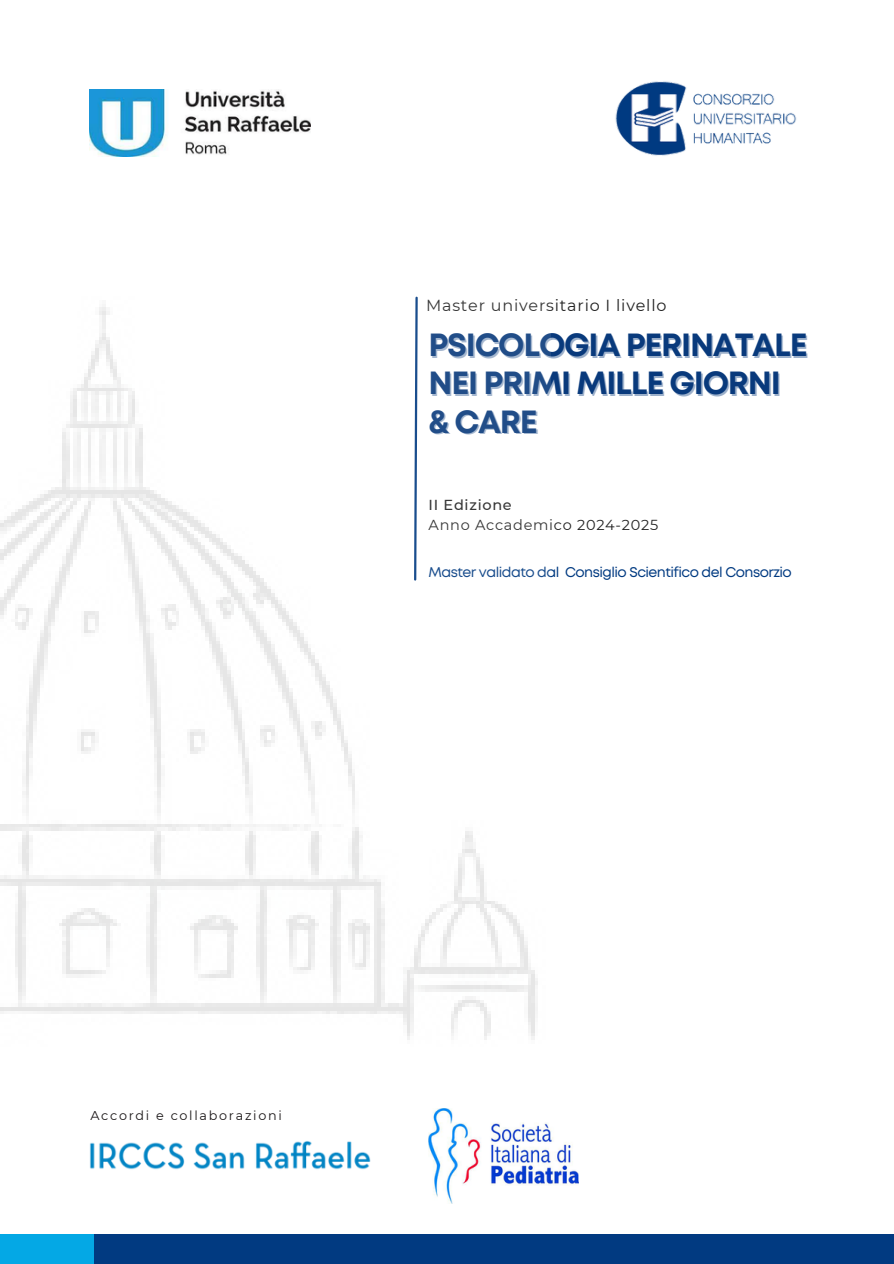
<style>
.page{position:relative;width:894px;height:1264px;background:#fff}
.page>*{position:absolute;margin:0;border:0;box-sizing:border-box;transform-origin:0 0}
.t1{font:700 32.1px "Mont";letter-spacing:-.035em;color:#093a7c}
.t2{font:15.9px "Montserrat";letter-spacing:.05em;color:#222}
.t3{font:14.4px/20.2px "Montserrat";letter-spacing:.05em;color:#222}
.t4{font:14.1px "Mont";letter-spacing:-.04em;color:#013a81}
.t5{font:12.75px "Montserrat";letter-spacing:.135em;color:#1b1718}
.s1{font-weight:500}
</style>
<div class="page">
<img style="left:615px;top:81px;width:182px;height:75px">
<div style="left:49px;top:1233px;width:844px;height:30px;background:#013a81"></div>
<div style="left:0;top:1233px;width:93px;height:30px;background:#04a8e5"></div>
<img style="left:89px;top:89px;width:221px;height:68px">
<img style="left:0;top:296px;width:538px;height:744px">
<img style="left:89px;top:1141px;width:282px;height:29px">
<img style="left:428px;top:1108px;width:150px;height:94px">
<p class="t2" style="left:426px;top:295px;width:242px">Master universitario I livello</p>
<h2 class="t1" style="left:428px;top:333px;width:380px">PSICOLOGIA PERINATALE</h2>
<h1 class="t1" style="left:428px;top:371px;width:354px">NEI PRIMI MILLE GIORNI</h1>
<p class="t1" style="left:428px;top:409px;width:111px">&amp; CARE</p>
<p class="t3" style="left:428px;top:494px;width:231px"><span class="s1">II Edizione<br></span>Anno Accademico 2024-2025</p>
<p class="t4" style="left:428px;top:567px;width:365px">Master validato dal Consiglio Scientifico del Consorzio</p>
<p class="t5" style="left:90px;top:1107px;width:193px">Accordi e collaborazioni</p>
</div>
